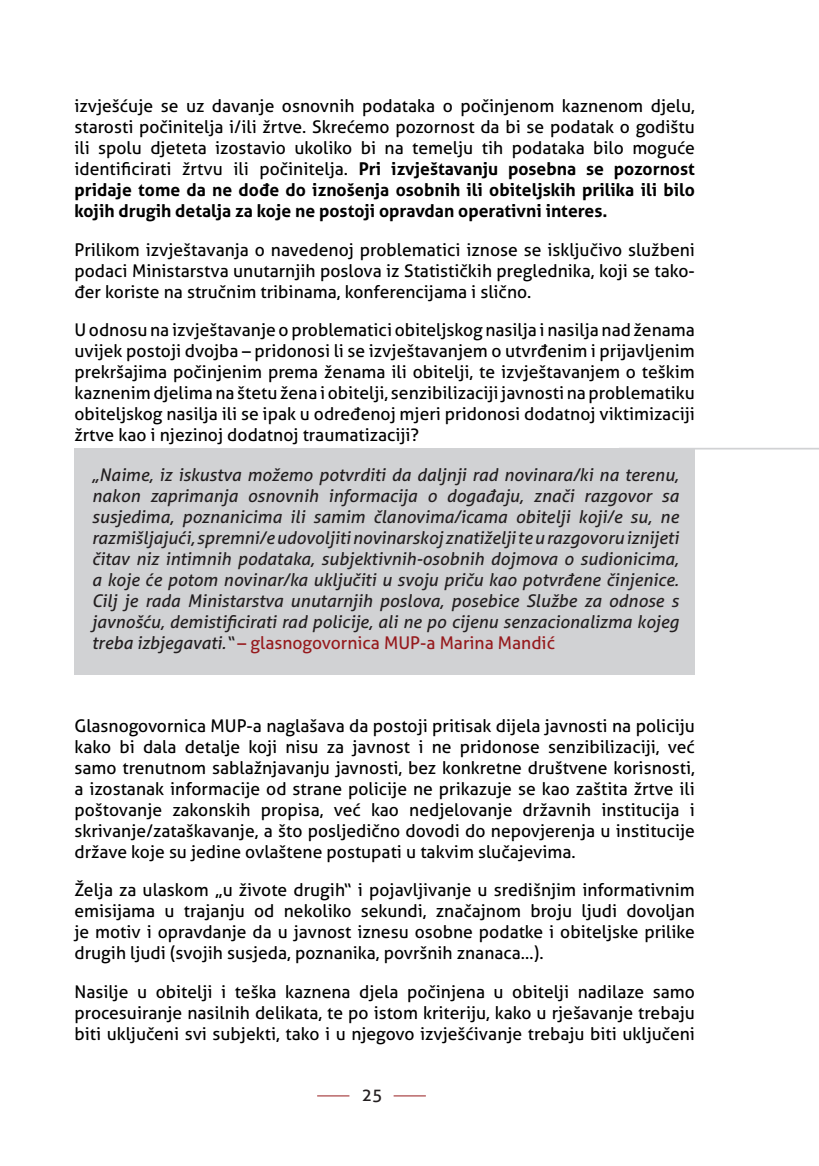
<style>
.page{position:relative;width:819px;height:1166px;background:#fff}
.page>*{position:absolute;margin:0;border:0;box-sizing:border-box;transform-origin:0 0}
.t1{font:17.5px/21px "Aller";color:#000;text-align:justify}
.t2{font:italic 17.5px/21px "Aller";color:#231f20;text-align:justify}
.t3{font:17.5px "Aller";color:#231f20}
.s1{font-weight:700}
.s2{font-style:normal;color:#961a1d}
</style>
<div class="page">
<hr style="left:317px;top:1095px;width:32px;height:1px;background:#961a1d">
<hr style="left:393px;top:1095px;width:33px;height:1px;background:#961a1d">
<div style="left:74px;top:448px;width:620px;height:226px;background:#d1d2d4"></div>
<hr style="left:619px;top:448px;width:200px;height:1px;background:#d1d2d4">
<p class="t1" style="left:74px;top:95px;width:622px">izvješćuje se uz davanje osnovnih podataka o počinjenom kaznenom djelu, starosti počinitelja i/ili žrtve. Skrećemo pozornost da bi se podatak o godištu ili spolu djeteta izostavio ukoliko bi na temelju tih podataka bilo moguće identificirati žrtvu ili počinitelja. <span class="s1">Pri izvještavanju posebna se pozornost pridaje tome da ne dođe do iznošenja osobnih ili obiteljskih prilika ili bilo kojih drugih detalja za koje ne postoji opravdan operativni interes.</span></p>
<p class="t1" style="left:74px;top:239px;width:622px">Prilikom izvještavanja o navedenoj problematici iznose se isključivo službeni podaci Ministarstva unutarnjih poslova iz Statističkih preglednika, koji se tako&shy;đer koriste na stručnim tribinama, konferencijama i slično.</p>
<p class="t1" style="left:74px;top:319px;width:622px">U odnosu na izvještavanje o problematici obiteljskog nasilja i nasilja nad ženama uvijek postoji dvojba – pridonosi li se izvještavanjem o utvrđenim i prijavljenim prekršajima počinjenim prema ženama ili obitelji, te izvještavanjem o teškim kaznenim djelima na štetu žena i obitelji, senzibilizaciji javnosti na problematiku obiteljskog nasilja ili se ipak u određenoj mjeri pridonosi dodatnoj viktimizaciji žrtve kao i njezinoj dodatnoj traumatizaciji?</p>
<p class="t2" style="left:92px;top:464px;width:588px">„Naime, iz iskustva možemo potvrditi da daljnji rad novinara/ki na terenu, nakon zaprimanja osnovnih informacija o događaju, znači razgovor sa susjedima, poznanicima ili samim članovima/icama obitelji koji/e su, ne razmišljajući, spremni/e udovoljiti novinarskoj znatiželji te u razgovoru iznijeti čitav niz intimnih podataka, subjektivnih-osobnih dojmova o sudionicima, a koje će potom novinar/ka uključiti u svoju priču kao potvrđene činjenice.<br>Cilj je rada Ministarstva unutarnjih poslova, posebice Službe za odnose s javnošću, demistificirati rad policije, ali ne po cijenu senzacionalizma kojeg treba izbjegavati.“ <span class="s2">– glasnogovornica MUP-a Marina Mandić</span></p>
<p class="t1" style="left:74px;top:715px;width:622px">Glasnogovornica MUP-a naglašava da postoji pritisak dijela javnosti na policiju kako bi dala detalje koji nisu za javnost i ne pridonose senzibilizaciji, već samo trenutnom sablažnjavanju javnosti, bez konkretne društvene korisnosti, a izostanak informacije od strane policije ne prikazuje se kao zaštita žrtve ili poštovanje zakonskih propisa, već kao nedjelovanje državnih institucija i skrivanje/zataškavanje, a što posljedično dovodi do nepovjerenja u institucije države koje su jedine ovlaštene postupati u takvim slučajevima.</p>
<p class="t1" style="left:74px;top:879px;width:622px">Želja za ulaskom „u živote drugih“ i pojavljivanje u središnjim informativnim emisijama u trajanju od nekoliko sekundi, značajnom broju ljudi dovoljan je motiv i opravdanje da u javnost iznesu osobne podatke i obiteljske prilike drugih ljudi (svojih susjeda, poznanika, površnih znanaca…).</p>
<p class="t1" style="left:74px;top:981px;width:622px">Nasilje u obitelji i teška kaznena djela počinjena u obitelji nadilaze samo procesuiranje nasilnih delikata, te po istom kriteriju, kako u rješavanje trebaju biti uključeni svi subjekti, tako i u njegovo izvješćivanje trebaju biti uključeni</p>
<p class="t3" style="left:362px;top:1083px;width:22px">25</p>
</div>
